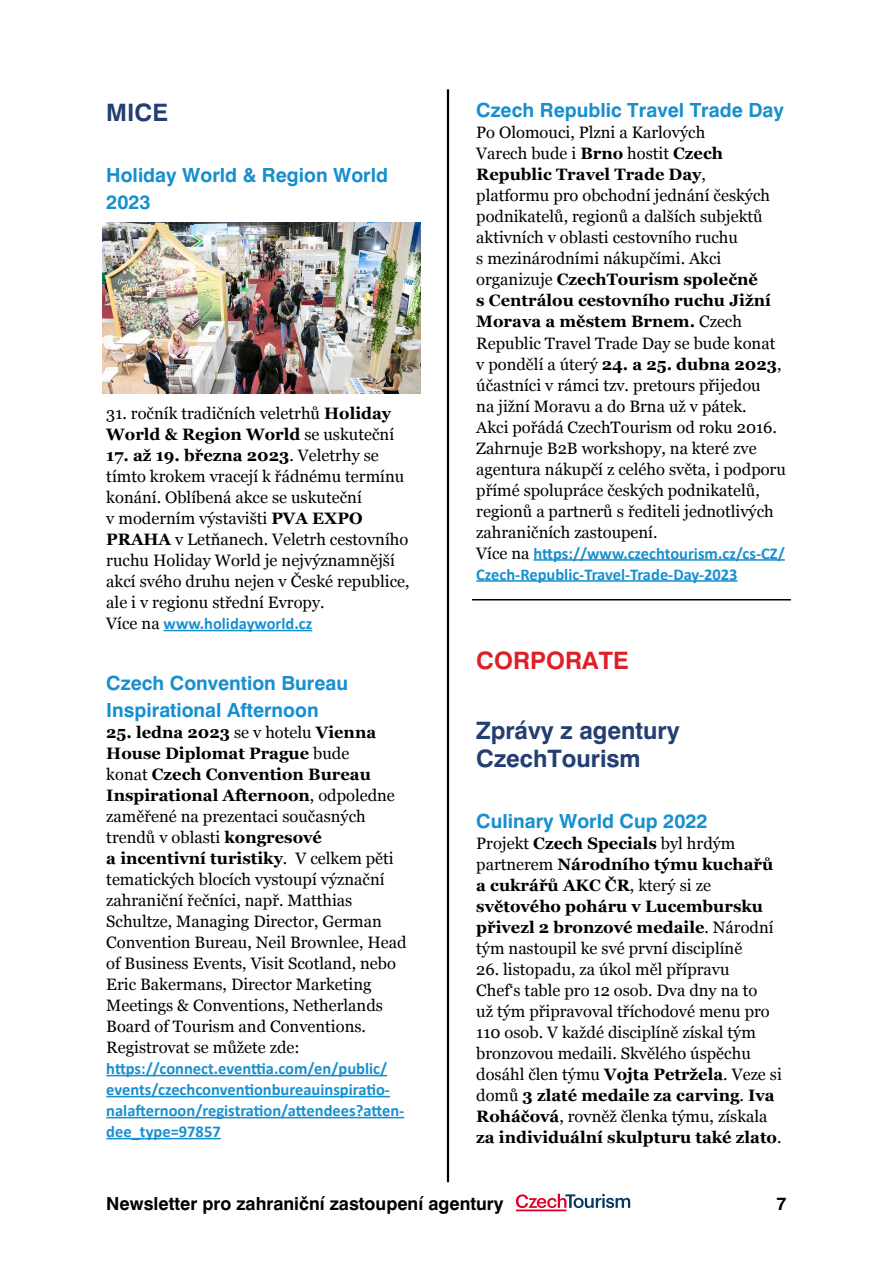
<style>
.page{position:relative;width:893px;height:1263px;background:#fff}
.page>*{position:absolute;margin:0;border:0;box-sizing:border-box;transform-origin:0 0}
.t1{font:700 24px/27.6px "Swiss 721 BTCE";color:#233e73}
.t2{font:700 24px "Swiss 721 BTCE";color:#e01e26}
.t3{font:700 19.5px/27px "Swiss 721 BTCE";color:#178fcf}
.t4{font:700 18px "Swiss 721 BTCE";color:#000}
.t5{font:16.5px/21px "Georgia";color:#000}
.t6{font:700 16.5px/21px "Calibri";color:#178fcf}
.t7{font:700 16.5px/21px "Georgia";color:#000}
.s1{font-weight:700}
.s2{font-family:"Georgia";font-weight:400;color:#000}
.s3{font-weight:400}
</style>
<div class="page">
<hr style="left:447px;top:89px;width:2px;height:1093px;background:#000">
<svg style="left:516px;top:1194px;width:114px;height:17px"></svg>
<hr style="left:164px;top:630px;width:148px;height:1px;background:#178fcf">
<hr style="left:106px;top:1075px;width:281px;height:1px;background:#178fcf">
<hr style="left:106px;top:1096px;width:284px;height:1px;background:#178fcf">
<hr style="left:106px;top:1117px;width:298px;height:1px;background:#178fcf">
<hr style="left:106px;top:1138px;width:115px;height:1px;background:#178fcf">
<hr style="left:534px;top:559px;width:251px;height:2px;background:#178fcf">
<hr style="left:476px;top:580px;width:262px;height:2px;background:#178fcf">
<hr style="left:472px;top:599px;width:319px;height:1px;background:#000">
<img style="left:102px;top:223px;width:319px;height:171px">
<h1 class="t1" style="left:106px;top:99px;width:63px">MICE</h1>
<p class="t3" style="left:106px;top:162px;width:283px">Holiday World &amp; Region World<br>2023</p>
<p class="t5" style="left:106px;top:403px;width:289px">31. ročník tradičních veletrhů <span class="s1">Holiday<br>World &amp; Region World</span> se uskuteční</p>
<p class="t5" style="left:106px;top:445px;width:305px"><span class="s1">17. až 19. března 2023</span>. Veletrhy se tímto krokem vracejí k řádnému termínu konání. Oblíbená akce se uskuteční<br>v moderním výstavišti <span class="s1">PVA EXPO PRAHA</span> v Letňanech. Veletrh cestovního ruchu Holiday World je nejvýznamnější akcí svého druhu nejen v České republice, ale i v regionu střední Evropy.</p>
<p class="t6" style="left:106px;top:612px;width:207px"><span class="s2">Více na</span> www.holidayworld.cz</p>
<p class="t3" style="left:106px;top:670px;width:243px">Czech Convention Bureau<br>Inspirational Afternoon</p>
<p class="t5" style="left:106px;top:722px;width:302px"><span class="s1">25. ledna 2023</span> se v hotelu <span class="s1">Vienna House Diplomat Prague</span> bude<br>konat <span class="s1">Czech Convention Bureau Inspirational Afternoon</span>, odpoledne zaměřené na prezentaci současných trendů v oblasti <span class="s1">kongresové<br>a incentivní turistiky</span>. V celkem pěti tematických blocích vystoupí význační zahraniční řečníci, např. Matthias Schultze, Managing Director, German Convention Bureau, Neil Brownlee, Head of Business Events, Visit Scotland, nebo Eric Bakermans, Director Marketing Meetings &amp; Conventions, Netherlands Board of Tourism and Conventions.<br>Registrovat se můžete zde:</p>
<p class="t6" style="left:106px;top:1057px;width:299px">https://connect.eventtia.com/en/public/ events/czechconventionbureauinspiratio&shy;nalafternoon/registration/attendees?atten&shy;dee_type=97857</p>
<p class="t3" style="left:476px;top:97px;width:309px">Czech Republic Travel Trade Day</p>
<p class="t5" style="left:476px;top:123px;width:311px">Po Olomouci, Plzni a Karlových<br>Varech bude i <span class="s1">Brno</span> hostit <span class="s1">Czech Republic Travel Trade Day</span>,<br>platformu pro obchodní jednání českých podnikatelů, regionů a dalších subjektů aktivních v oblasti cestovního ruchu<br>s mezinárodními nákupčími. Akci organizuje <span class="s1">CzechTourism společně<br>s Centrálou cestovního ruchu Jižní Morava a městem Brnem.</span> Czech Republic Travel Trade Day se bude konat v pondělí a úterý <span class="s1">24. a 25. dubna 2023</span>, účastníci v rámci tzv. pretours přijedou<br>na jižní Moravu a do Brna už v pátek.<br>Akci pořádá CzechTourism od roku 2016.<br>Zahrnuje B2B workshopy, na které zve agentura nákupčí z celého světa, i podporu přímé spolupráce českých podnikatelů, regionů a partnerů s řediteli jednotlivých zahraničních zastoupení.</p>
<p class="t6" style="left:476px;top:542px;width:310px"><span class="s2">Více na</span> https://www.czechtourism.cz/cs-CZ/<br>Czech-Republic-Travel-Trade-Day-2023</p>
<h1 class="t2" style="left:476px;top:644px;width:154px">CORPORATE</h1>
<h1 class="t1" style="left:476px;top:717px;width:205px">Zprávy z agentury<br>CzechTourism</h1>
<p class="t3" style="left:476px;top:807px;width:233px">Culinary World Cup 2022</p>
<p class="t7" style="left:476px;top:832px;width:299px"><span class="s3">Projekt</span> Czech Specials <span class="s3">byl hrdým partnerem</span> Národního týmu kuchařů a cukrářů AKC ČR<span class="s3">, který si ze </span>světového poháru v Lucembursku přivezl 2 bronzové medaile<span class="s3">. Národní tým nastoupil ke své první disciplíně</span></p>
<p class="t5" style="left:476px;top:959px;width:307px">26. listopadu, za úkol měl přípravu<br>Chef‘s table pro 12 osob. Dva dny na to<br>už tým připravoval tříchodové menu pro 110 osob. V každé disciplíně získal tým bronzovou medaili. Skvělého úspěchu dosáhl člen týmu <span class="s1">Vojta Petržela</span>. Veze si domů <span class="s1">3 zlaté medaile za carving</span>. <span class="s1">Iva Roháčová</span>, rovněž členka týmu, získala <span class="s1">za individuální skulpturu také zlato</span>.</p>
<p class="t4" style="left:106px;top:1191px;width:399px">Newsletter pro zahraniční zastoupení agentury</p>
<p class="t4" style="left:776px;top:1191px;width:12px">7</p>
</div>
